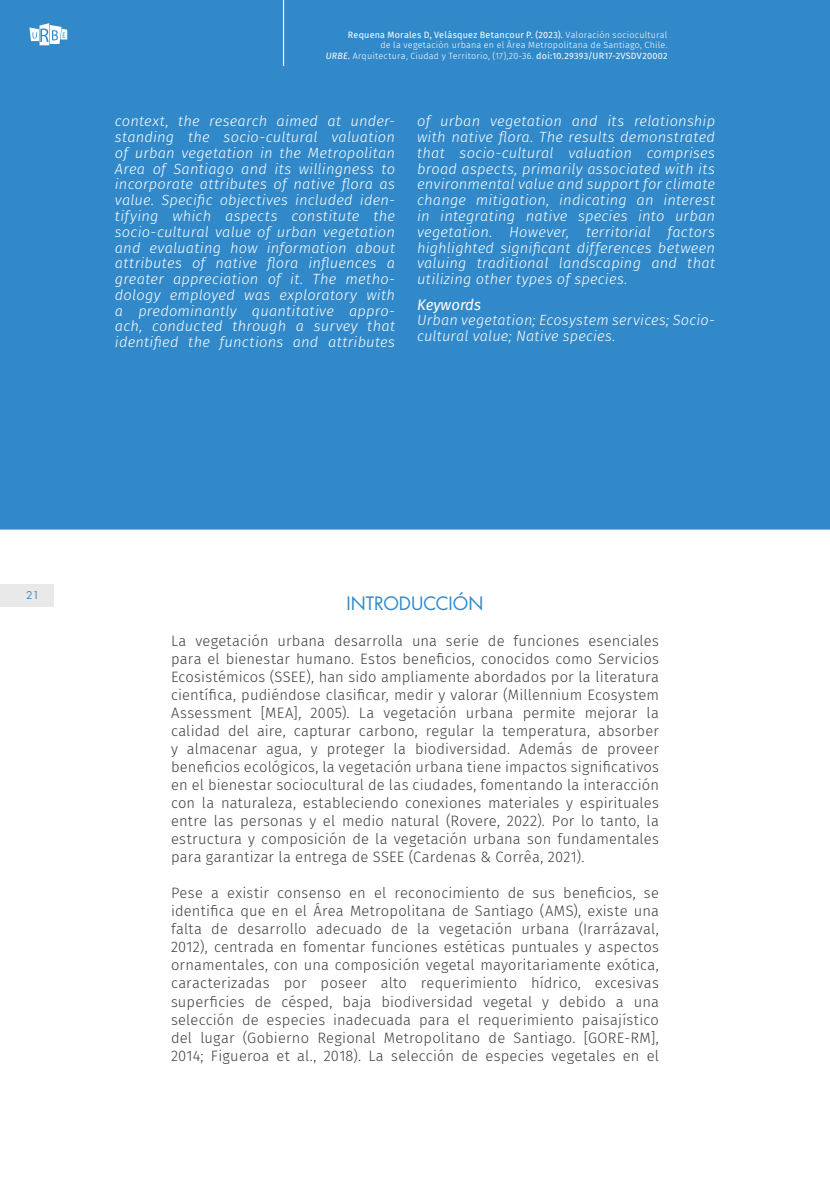
<style>
.page{position:relative;width:830px;height:1191px;background:#fff}
.page>*{position:absolute;margin:0;border:0;box-sizing:border-box;transform-origin:0 0}
.título{font:18px "Futura Std";color:#3289c9}
.t1{font:300 15px/18px "Fira Sans";letter-spacing:.015em;color:#3e3e3f;text-align:justify}
.t2{font:italic 15px "Fira Sans";color:#fff}
.t3{font:italic 300 14.7px/15.8px "Fira Sans";letter-spacing:.015em;color:#fff;text-align:justify}
.t4{font:10.5px "Futura Std";color:#3289c9}
.t5{font:300 9px "Fira Sans";letter-spacing:.025em;color:#fff}
.t6{font:9px "Fira Sans";letter-spacing:.025em;color:#fff}
.s1{font-weight:300}
.s2{font-weight:400;font-style:italic}
.s3{font-weight:400}
</style>
<div class="page">
<div style="left:0;top:584px;width:53px;height:22px;background:#e9e9e9"></div>
<div style="left:0;top:0;width:829px;height:529px;background:#3289c9"></div>
<hr style="left:283px;top:0;width:1px;height:66px;background:#fff">
<svg style="left:29px;top:23px;width:38px;height:22px"></svg>
<p class="t6" style="left:348px;top:28px;width:321px">Requena Morales D, Velásquez Betancour P. (2023). <span class="s1">Valoración sociocultural</span></p>
<p class="t5" style="left:380px;top:39px;width:288px">de la vegetación urbana en el Área Metropolitana de Santiago, Chile.</p>
<p class="t5" style="left:325px;top:50px;width:343px"><span class="s2">URBE.</span> Arquitectura, Ciudad y Territorio, (17),20-36. <span class="s3">doi:10.29393/UR17-2VSDV20002</span></p>
<p class="t3" style="left:115px;top:113px;width:281px">context, the research aimed at under&shy;standing the socio-cultural valuation of urban vegetation in the Metropolitan Area of Santiago and its willingness to incorporate attributes of native flora as value. Specific objectives included iden&shy;tifying which aspects constitute the socio-cultural value of urban vegetation and evaluating how information about attributes of native flora influences a greater appreciation of it. The metho&shy;dology employed was exploratory with a predominantly quantitative appro&shy;ach, conducted through a survey that identified the functions and attributes</p>
<p class="t3" style="left:417px;top:113px;width:299px">of urban vegetation and its relationship with native flora. The results demonstrated that socio-cultural valuation comprises broad aspects, primarily associated with its environmental value and support for climate change mitigation, indicating an interest in integrating native species into urban vegetation. However, territorial factors highlighted significant differences between valuing traditional landscaping and that utilizing other types of species.</p>
<p class="t2" style="left:417px;top:293px;width:65px">Keywords</p>
<p class="t3" style="left:417px;top:312px;width:299px">Urban vegetation; Ecosystem services; Socio&shy;cultural value; Native species.</p>
<p class="t4" style="left:26px;top:588px;width:14px">21</p>
<p class="título" style="left:346px;top:592px;width:138px">INTRODUCCIÓN</p>
<p class="t1" style="left:171px;top:632px;width:489px">La vegetación urbana desarrolla una serie de funciones esenciales para el bienestar humano. Estos beneficios, conocidos como Servicios Ecosistémicos (SSEE), han sido ampliamente abordados por la literatura científica, pudiéndose clasificar, medir y valorar (Millennium Ecosystem Assessment [MEA], 2005). La vegetación urbana permite mejorar la calidad del aire, capturar carbono, regular la temperatura, absorber y almacenar agua, y proteger la biodiversidad. Además de proveer beneficios ecológicos, la vegetación urbana tiene impactos significativos en el bienestar sociocultural de las ciudades, fomentando la interacción con la naturaleza, estableciendo conexiones materiales y espirituales entre las personas y el medio natural (Rovere, 2022). Por lo tanto, la estructura y composición de la vegetación urbana son fundamentales para garantizar la entrega de SSEE (Cardenas &amp; Corrêa, 2021).</p>
<p class="t1" style="left:171px;top:884px;width:489px">Pese a existir consenso en el reconocimiento de sus beneficios, se identifica que en el Área Metropolitana de Santiago (AMS), existe una falta de desarrollo adecuado de la vegetación urbana (Irarrázaval, 2012), centrada en fomentar funciones estéticas puntuales y aspectos ornamentales, con una composición vegetal mayoritariamente exótica, caracterizadas por poseer alto requerimiento hídrico, excesivas superficies de césped, baja biodiversidad vegetal y debido a una selección de especies inadecuada para el requerimiento paisajístico del lugar (Gobierno Regional Metropolitano de Santiago. [GORE-RM], 2014; Figueroa et al., 2018). La selección de especies vegetales en el</p>
</div>
